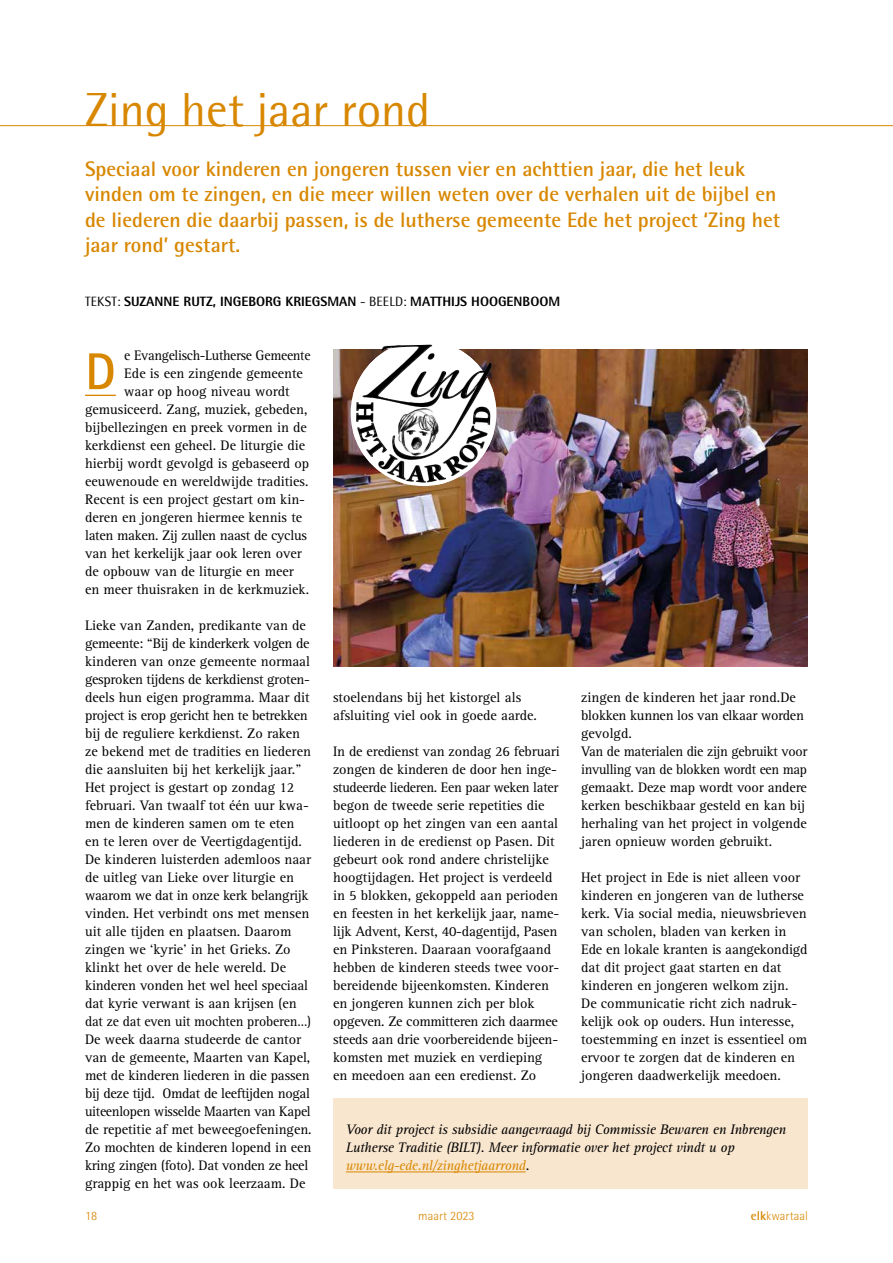
<style>
.page{position:relative;width:893px;height:1263px;background:#fff}
.page>*{position:absolute;margin:0;border:0;box-sizing:border-box;transform-origin:0 0}
.t1{font:700 51.9px "Rotis Sans Serif Std";color:#d88700}
.t2{font:48px "AT Rotis Semi Sans";color:#d88700}
.t3{font:700 21px/25.5px "Rotis Semi Sans Std";color:#d88700}
.t4{font:14.25px/18px "Rotis Serif Std";color:#000}
.t5{font:italic 14.25px/18px "Rotis Serif Std";letter-spacing:-.02em;color:#000}
.t6{font:14.25px "Rotis Serif Std";letter-spacing:-.02em;color:#000}
.t7{font:800 13.5px "Rotis Semi Sans Std";color:#000}
.t8{font:300 12.75px "Rotis Semi Sans Std";color:#d88700}
.s1{font-family:"AT Rotis Semi Sans";font-weight:400}
.s2{color:#d88700}
.s3{font-weight:700}
</style>
<div class="page">
<hr style="left:0;top:125px;width:893px;height:1px;background:#d88700">
<hr style="left:85px;top:395px;width:31px;height:1px;background:#d88700">
<img style="left:333px;top:349px;width:475px;height:317px">
<div style="left:333px;top:1098px;width:475px;height:90px;background:#f9e6cf"></div>
<hr style="left:346px;top:1171px;width:180px;height:1px;background:#d88700">
<img style="left:353px;top:344px;width:141px;height:140px">
<h2 class="t2" style="left:85px;top:81px;width:347px">Zing het jaar rond</h2>
<p class="t3" style="left:85px;top:155px;width:697px">Speciaal voor kinderen en jongeren tussen vier en achttien jaar, die het leuk vinden om te zingen, en die meer willen weten over de verhalen uit de bijbel en de liederen die daarbij passen, is de lutherse gemeente Ede het project ‘Zing het jaar rond’ gestart.</p>
<p class="t7" style="left:85px;top:293px;width:476px"><span class="s1">TEKST:</span> SUZANNE RUTZ, INGEBORG KRIEGSMAN <span class="s1">- BEELD:</span> MATTHIJS HOOGENBOOM</p>
<p class="t6" style="left:124px;top:347px;width:188px">e Evangelisch-Lutherse Gemeente</p>
<p class="t4" style="left:124px;top:365px;width:180px">Ede is een zingende gemeente</p>
<p class="t4" style="left:124px;top:383px;width:167px">waar op hoog niveau wordt</p>
<p class="t4" style="left:85px;top:401px;width:224px">gemusiceerd. Zang, muziek, gebeden,</p>
<p class="t4" style="left:85px;top:419px;width:223px">bijbellezingen en preek vormen in de</p>
<p class="t4" style="left:85px;top:437px;width:222px">kerkdienst een geheel. De liturgie die</p>
<p class="t4" style="left:85px;top:455px;width:226px">hierbij wordt gevolgd is gebaseerd op</p>
<p class="t4" style="left:85px;top:473px;width:225px">eeuwenoude en wereldwijde tradities.</p>
<p class="t4" style="left:85px;top:491px;width:222px">Recent is een project gestart om kin-</p>
<p class="t4" style="left:85px;top:509px;width:219px">deren en jongeren hiermee kennis te</p>
<p class="t6" style="left:85px;top:527px;width:223px">laten maken. Zij zullen naast de cyclus</p>
<p class="t4" style="left:85px;top:545px;width:218px">van het kerkelijk jaar ook leren over</p>
<p class="t4" style="left:85px;top:563px;width:210px">de opbouw van de liturgie en meer</p>
<p class="t4" style="left:85px;top:581px;width:226px">en meer thuisraken in de kerkmuziek.</p>
<p class="t4" style="left:85px;top:617px;width:228px">Lieke van Zanden, predikante van de gemeente: “Bij de kinderkerk volgen de kinderen van onze gemeente normaal gesproken tijdens de kerkdienst groten&shy;deels hun eigen programma. Maar dit project is erop gericht hen te betrekken bij de reguliere kerkdienst. Zo raken ze bekend met de tradities en liederen die aansluiten bij het kerkelijk jaar.” Het project is gestart op zondag 12 februari. Van twaalf tot één uur kwa&shy;men de kinderen samen om te eten en te leren over de Veertigdagentijd.<br>De kinderen luisterden ademloos naar de uitleg van Lieke over liturgie en waarom we dat in onze kerk belangrijk vinden. Het verbindt ons met mensen uit alle tijden en plaatsen. Daarom zingen we ‘kyrie’ in het Grieks. Zo klinkt het over de hele wereld. De kinderen vonden het wel heel speciaal dat kyrie verwant is aan krijsen (en dat ze dat even uit mochten proberen…)<br>De week daarna studeerde de cantor van de gemeente, Maarten van Kapel, met de kinderen liederen in die passen bij deze tijd. Omdat de leeftijden nogal uiteenlopen wisselde Maarten van Kapel de repetitie af met beweegoefeningen.<br>Zo mochten de kinderen lopend in een kring zingen (foto). Dat vonden ze heel grappig en het was ook leerzaam. De</p>
<h1 class="t1" style="left:85px;top:339px;width:32px">D</h1>
<p class="t4" style="left:333px;top:689px;width:205px">stoelendans bij het kistorgel als afsluiting viel ook in goede aarde.</p>
<p class="t4" style="left:333px;top:743px;width:228px">In de eredienst van zondag 26 februari zongen de kinderen de door hen inge&shy;studeerde liederen. Een paar weken later begon de tweede serie repetities die uitloopt op het zingen van een aantal liederen in de eredienst op Pasen. Dit gebeurt ook rond andere christelijke hoogtijdagen. Het project is verdeeld in 5 blokken, gekoppeld aan perioden en feesten in het kerkelijk jaar, name&shy;lijk Advent, Kerst, 40-dagentijd, Pasen en Pinksteren. Daaraan voorafgaand hebben de kinderen steeds twee voor&shy;bereidende bijeenkomsten. Kinderen en jongeren kunnen zich per blok opgeven. Ze committeren zich daarmee steeds aan drie voorbereidende bijeen&shy;komsten met muziek en verdieping en meedoen aan een eredienst. Zo</p>
<p class="t4" style="left:581px;top:689px;width:228px">zingen de kinderen het jaar rond.De blokken kunnen los van elkaar worden gevolgd.<br>Van de materialen die zijn gebruikt voor invulling van de blokken wordt een map gemaakt. Deze map wordt voor andere kerken beschikbaar gesteld en kan bij herhaling van het project in volgende jaren opnieuw worden gebruikt.</p>
<p class="t4" style="left:581px;top:869px;width:228px">Het project in Ede is niet alleen voor kinderen en jongeren van de lutherse kerk. Via social media, nieuwsbrieven van scholen, bladen van kerken in Ede en lokale kranten is aangekondigd dat dit project gaat starten en dat kinderen en jongeren welkom zijn.<br>De communicatie richt zich nadruk&shy;kelijk ook op ouders. Hun interesse, toestemming en inzet is essentieel om ervoor te zorgen dat de kinderen en jongeren daadwerkelijk meedoen.</p>
<p class="t5" style="left:346px;top:1121px;width:442px">Voor dit project is subsidie aangevraagd bij Commissie Bewaren en Inbrengen<br>Lutherse Traditie (BILT). Meer informatie over het project vindt u op <span class="s2">www.elg-ede.nl/zinghetjaarrond</span>.</p>
<p class="t8" style="left:85px;top:1208px;width:14px">18</p>
<p class="t8" style="left:418px;top:1208px;width:58px">maart 2023</p>
<p class="t8" style="left:751px;top:1208px;width:59px"><span class="s3">elk</span>kwartaal</p>
</div>
